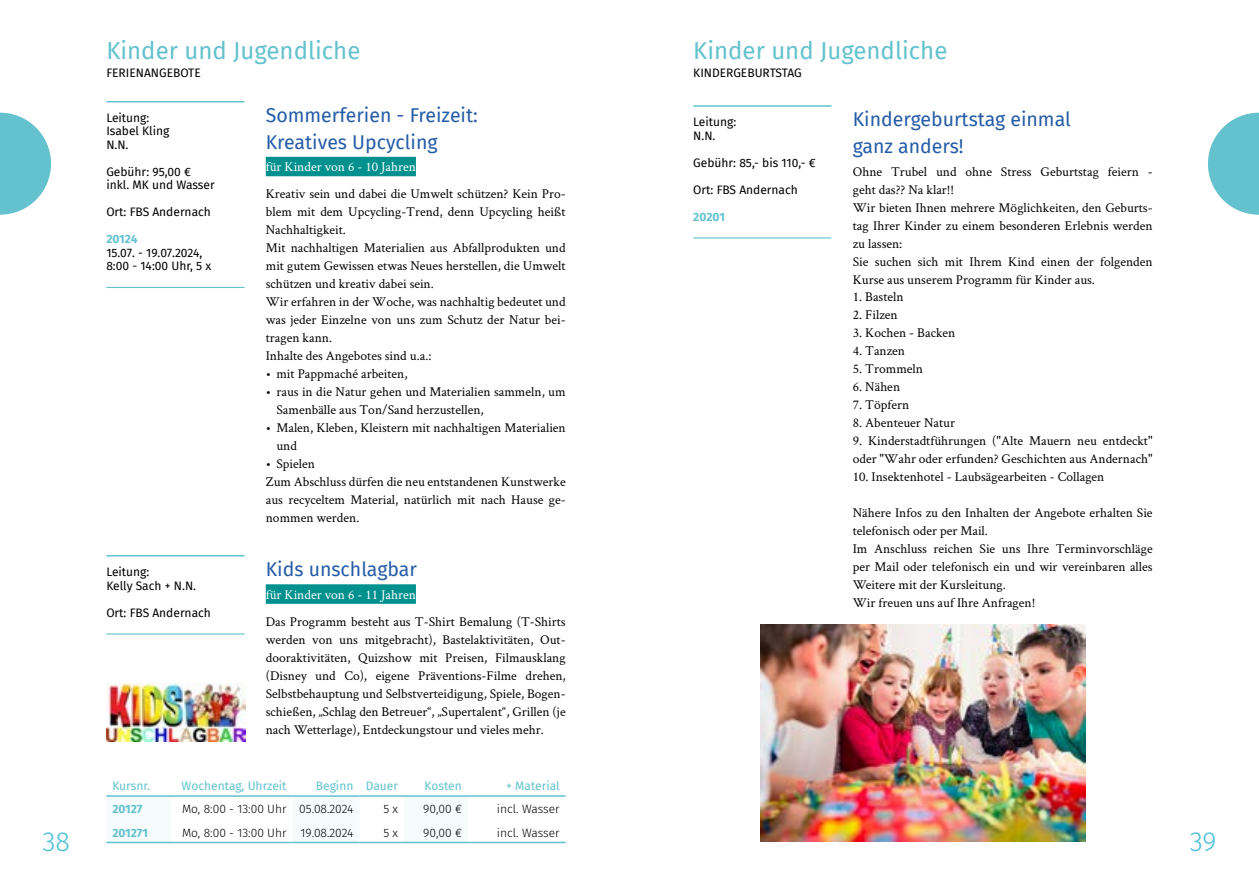
<style>
.page{position:relative;width:1259px;height:893px;background:#fff}
.page>*{position:absolute;margin:0;border:0;box-sizing:border-box;transform-origin:0 0}
.t1{font:300 27px "Fira Sans";color:#49bed8}
.t2{font:24px "Fira Sans";color:#63c2cd}
.t3{font:19.5px/27px "Fira Sans";color:#245ba7}
.t4{font:13.5px/18px "Crimson Text";color:#000}
.t5{font:13.5px "Crimson Text";color:#fff}
.t6{font:12px/13.5px "Fira Sans";color:#000}
.t7{font:300 12px "Fira Sans";color:#000}
.t8{font:12px "Fira Sans";color:#63c2cd}
.t9{font:700 12px "Fira Sans";letter-spacing:-.01em;color:#63c2cd}
</style>
<div class="page">
<hr style="left:106px;top:101px;width:138px;height:1px;background:#63c2cd">
<hr style="left:106px;top:287px;width:138px;height:1px;background:#63c2cd">
<div style="left:266px;top:157px;width:150px;height:19px;background:#00918e"></div>
<hr style="left:106px;top:555px;width:138px;height:2px;background:#63c2cd">
<hr style="left:106px;top:633px;width:138px;height:2px;background:#63c2cd">
<div style="left:266px;top:584px;width:150px;height:20px;background:#00918e"></div>
<svg style="left:106px;top:841px;width:460px;height:1px"></svg>
<hr style="left:106px;top:795px;width:65px;height:2px;background:#63c2cd">
<hr style="left:171px;top:795px;width:122px;height:2px;background:#63c2cd">
<hr style="left:293px;top:795px;width:66px;height:2px;background:#63c2cd">
<hr style="left:359px;top:795px;width:45px;height:2px;background:#63c2cd">
<hr style="left:404px;top:795px;width:64px;height:2px;background:#63c2cd">
<hr style="left:468px;top:795px;width:98px;height:2px;background:#63c2cd">
<hr style="left:106px;top:842px;width:65px;height:1px;background:#63c2cd">
<hr style="left:171px;top:842px;width:122px;height:1px;background:#63c2cd">
<hr style="left:293px;top:842px;width:66px;height:1px;background:#63c2cd">
<hr style="left:359px;top:842px;width:45px;height:1px;background:#63c2cd">
<hr style="left:404px;top:842px;width:64px;height:1px;background:#63c2cd">
<hr style="left:468px;top:842px;width:98px;height:1px;background:#63c2cd">
<img style="left:106px;top:683px;width:140px;height:58px">
<hr style="left:693px;top:105px;width:138px;height:2px;background:#63c2cd">
<hr style="left:693px;top:237px;width:138px;height:2px;background:#63c2cd">
<img style="left:760px;top:624px;width:325px;height:217px">
<svg style="left:1208px;top:113px;width:51px;height:102px"></svg>
<svg style="left:0;top:113px;width:51px;height:102px"></svg>
<h2 class="t2" style="left:106px;top:32px;width:256px">Kinder und Jugendliche</h2>
<p class="t6" style="left:106px;top:65px;width:96px">FERIENANGEBOTE</p>
<p class="t6" style="left:106px;top:110px;width:65px">Leitung:<br>Isabel Kling<br>N.N.</p>
<p class="t6" style="left:106px;top:164px;width:110px">Gebühr: 95,00 € inkl. MK und Wasser</p>
<p class="t6" style="left:106px;top:205px;width:106px">Ort: FBS Andernach</p>
<p class="t9" style="left:106px;top:229px;width:33px">20124</p>
<p class="t6" style="left:106px;top:245px;width:106px">15.07. - 19.07.2024,<br>8:00 - 14:00 Uhr, 5 x</p>
<p class="t6" style="left:106px;top:565px;width:91px">Leitung:<br>Kelly Sach + N.N.</p>
<p class="t6" style="left:106px;top:605px;width:106px">Ort: FBS Andernach</p>
<h3 class="t3" style="left:266px;top:101px;width:214px">Sommerferien - Freizeit:<br>Kreatives Upcycling</h3>
<p class="t5" style="left:266px;top:157px;width:152px">für Kinder von 6 - 10 Jahren</p>
<p class="t4" style="left:266px;top:184px;width:301px">Kreativ sein und dabei die Umwelt schützen? Kein Pro&shy;blem mit dem Upcycling-Trend, denn Upcycling heißt Nachhaltigkeit.<br>Mit nachhaltigen Materialien aus Abfallprodukten und mit gutem Gewissen etwas Neues herstellen, die Umwelt schützen und kreativ dabei sein.<br>Wir erfahren in der Woche, was nachhaltig bedeutet und was jeder Einzelne von uns zum Schutz der Natur bei&shy;tragen kann.<br>Inhalte des Angebotes sind u.a.:</p>
<p class="t4" style="left:266px;top:364px;width:143px">• mit Pappmaché arbeiten,</p>
<p class="t4" style="left:276px;top:382px;width:291px;text-indent:-11px">• raus in die Natur gehen und Materialien sammeln, um<br>Samenbälle aus Ton/Sand herzustellen,</p>
<p class="t4" style="left:276px;top:418px;width:291px;text-indent:-11px">• Malen, Kleben, Kleistern mit nachhaltigen Materialien und</p>
<p class="t4" style="left:266px;top:454px;width:301px">• Spielen<br>Zum Abschluss dürfen die neu entstandenen Kunstwerke aus recyceltem Material, natürlich mit nach Hause ge&shy;nommen werden.</p>
<h3 class="t3" style="left:266px;top:555px;width:153px">Kids unschlagbar</h3>
<p class="t5" style="left:266px;top:585px;width:152px">für Kinder von 6 - 11 Jahren</p>
<p class="t4" style="left:266px;top:612px;width:301px;text-align:justify">Das Programm besteht aus T-Shirt Bemalung (T-Shirts werden von uns mitgebracht), Bastelaktivitäten, Out&shy;dooraktivitäten, Quizshow mit Preisen, Filmausklang (Disney und Co), eigene Präventions-Filme drehen, Selbstbehauptung und Selbstverteidigung, Spiele, Bogen&shy;schießen, „Schlag den Betreuer“, „Supertalent“, Grillen (je nach Wetterlage), Entdeckungstour und vieles mehr.</p>
<h2 class="t2" style="left:693px;top:32px;width:256px">Kinder und Jugendliche</h2>
<p class="t6" style="left:693px;top:65px;width:110px">KINDERGEBURTSTAG</p>
<p class="t6" style="left:693px;top:115px;width:45px">Leitung:<br>N.N.</p>
<p class="t6" style="left:693px;top:155px;width:124px">Gebühr: 85,- bis 110,- €</p>
<p class="t6" style="left:693px;top:182px;width:106px">Ort: FBS Andernach</p>
<p class="t9" style="left:693px;top:206px;width:33px">20201</p>
<h3 class="t3" style="left:852px;top:105px;width:220px">Kindergeburtstag einmal ganz anders!</h3>
<p class="t4" style="left:852px;top:162px;width:301px">Ohne Trubel und ohne Stress Geburtstag feiern - geht das?? Na klar!!<br>Wir bieten Ihnen mehrere Möglichkeiten, den Geburts&shy;tag Ihrer Kinder zu einem besonderen Erlebnis werden zu lassen:<br>Sie suchen sich mit Ihrem Kind einen der folgenden Kurse aus unserem Programm für Kinder aus.</p>
<p class="t4" style="left:852px;top:288px;width:52px">1. Basteln</p>
<p class="t4" style="left:852px;top:306px;width:46px">2. Filzen</p>
<p class="t4" style="left:852px;top:324px;width:104px">3. Kochen - Backen</p>
<p class="t4" style="left:852px;top:342px;width:54px">4. Tanzen</p>
<p class="t4" style="left:852px;top:360px;width:72px">5. Trommeln</p>
<p class="t4" style="left:852px;top:378px;width:49px">6. Nähen</p>
<p class="t4" style="left:852px;top:396px;width:58px">7. Töpfern</p>
<p class="t4" style="left:852px;top:414px;width:104px">8. Abenteuer Natur</p>
<p class="t4" style="left:852px;top:432px;width:301px">9. Kinderstadtführungen ("Alte Mauern neu entdeckt" oder "Wahr oder erfunden? Geschichten aus Andernach"</p>
<p class="t4" style="left:852px;top:468px;width:253px">10. Insektenhotel - Laubsägearbeiten - Collagen</p>
<p class="t4" style="left:852px;top:504px;width:301px">Nähere Infos zu den Inhalten der Angebote erhalten Sie telefonisch oder per Mail.<br>Im Anschluss reichen Sie uns Ihre Terminvorschläge per Mail oder telefonisch ein und wir vereinbaren alles Weitere mit der Kursleitung.<br>Wir freuen uns auf Ihre Anfragen!</p>
<p class="t8" style="left:112px;top:777px;width:39px">Kursnr.</p>
<p class="t8" style="left:182px;top:777px;width:106px">Wochentag, Uhrzeit</p>
<p class="t8" style="left:316px;top:777px;width:84px">Beginn Dauer</p>
<p class="t8" style="left:424px;top:777px;width:39px">Kosten</p>
<p class="t8" style="left:506px;top:777px;width:55px">+ Material</p>
<p class="t9" style="left:112px;top:799px;width:32px">20127</p>
<p class="t7" style="left:182px;top:801px;width:173px">Mo, 8:00 - 13:00 Uhr 05.08.2024</p>
<p class="t7" style="left:383px;top:801px;width:16px">5 x</p>
<p class="t7" style="left:423px;top:801px;width:40px">90,00 €</p>
<p class="t7" style="left:497px;top:801px;width:64px">incl. Wasser</p>
<p class="t9" style="left:112px;top:822px;width:37px">201271</p>
<p class="t7" style="left:182px;top:824px;width:173px">Mo, 8:00 - 13:00 Uhr 19.08.2024</p>
<p class="t7" style="left:383px;top:824px;width:16px">5 x</p>
<p class="t7" style="left:423px;top:824px;width:40px">90,00 €</p>
<p class="t7" style="left:497px;top:824px;width:64px">incl. Wasser</p>
<h1 class="t1" style="left:43px;top:822px;width:29px">38</h1>
<h1 class="t1" style="left:1189px;top:822px;width:28px">39</h1>
</div>
